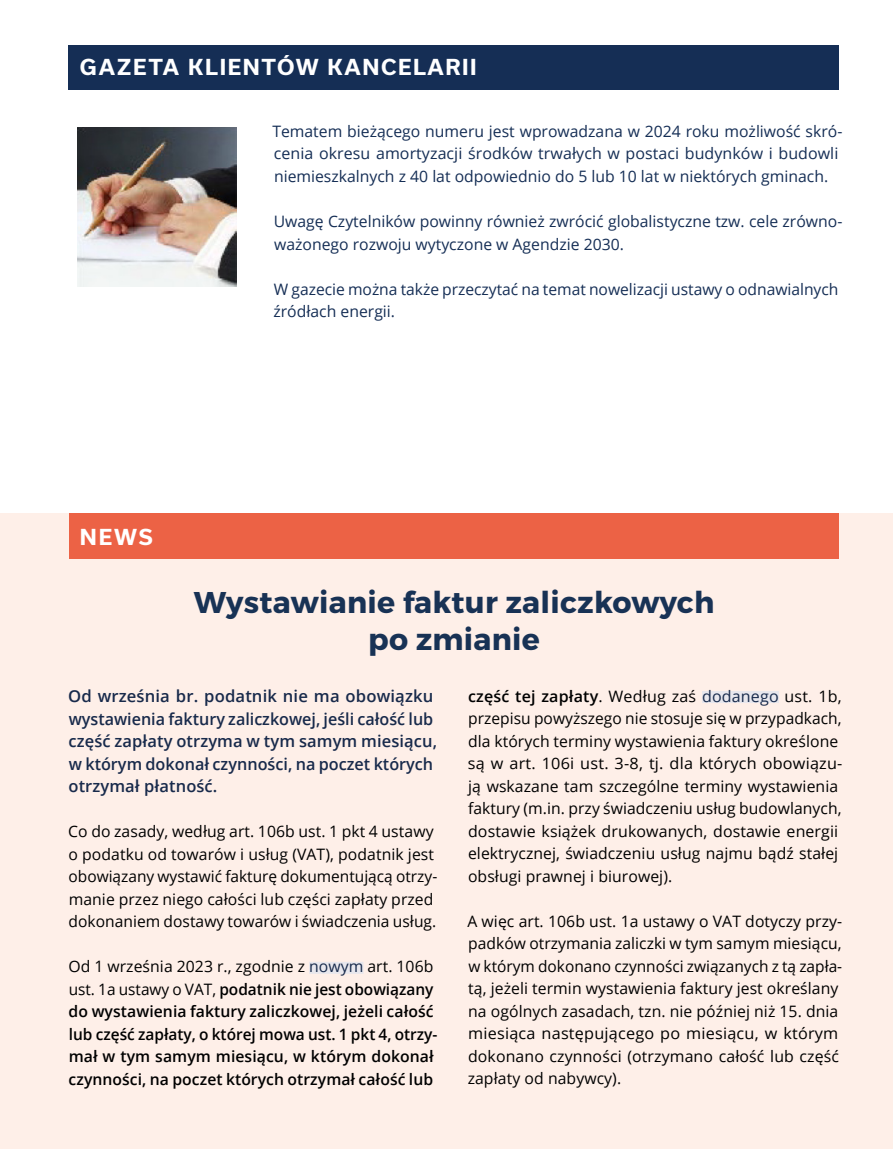
<style>
.page{position:relative;width:893px;height:1149px;background:#fff}
.page>*{position:absolute;margin:0;border:0;box-sizing:border-box;transform-origin:0 0}
.t1{font:30px/37.5px "Trueno Bd";letter-spacing:.01em;color:#183255;text-align:center}
.t2{font:700 21px "Usual";letter-spacing:.075em;color:#fff}
.t3{font:600 16.5px/22.5px "Open Sans";letter-spacing:.005em;color:#182a4b}
.t4{font:15.75px/22.5px "Open Sans";letter-spacing:.005em;color:#000}
.t5{font:15.75px/22.5px "Open Sans";color:#152e55}
.t6{font:600 15.75px/22.5px "Open Sans";letter-spacing:.005em;color:#000}
.s1{font-weight:400}
.s2{font-weight:400;color:#182a4b}
.s3{font-weight:600}
.s4{color:#182a4b}
</style>
<div class="page">
<div style="left:68px;top:45px;width:771px;height:45px;background:#152e55"></div>
<img style="left:77px;top:127px;width:160px;height:159px">
<div style="left:0;top:513px;width:893px;height:635px;background:#feefe8"></div>
<div style="left:309px;top:961px;width:54px;height:12px;background:#e8e7ed"></div>
<div style="left:702px;top:690px;width:77px;height:12px;background:#e8e7ed"></div>
<div style="left:69px;top:513px;width:770px;height:46px;background:#ec6245"></div>
<h2 class="t2" style="left:80px;top:55px;width:398px">GAZETA KLIENTÓW KANCELARII</h2>
<h2 class="t2" style="left:80px;top:525px;width:74px">NEWS</h2>
<p class="t5" style="left:272px;top:119px;width:572px">Tematem bieżącego numeru jest wprowadzana w 2024 roku możliwość skró&shy;cenia okresu amortyzacji środków trwałych w postaci budynków i budowli niemieszkalnych z 40 lat odpowiednio do 5 lub 10 lat w niektórych gminach.</p>
<p class="t5" style="left:274px;top:209px;width:570px">Uwagę Czytelników powinny również zwrócić globalistyczne tzw. cele zrówno&shy;ważonego rozwoju wytyczone w Agendzie 2030.</p>
<p class="t5" style="left:273px;top:277px;width:566px">W gazecie można także przeczytać na temat nowelizacji ustawy o odnawialnych źródłach energii.</p>
<h1 class="t1" style="left:194px;top:583px;width:522px">Wystawianie faktur zaliczkowych po zmianie</h1>
<p class="t3" style="left:68px;top:684px;width:370px">Od września br. podatnik nie ma obowiązku wystawienia faktury zaliczkowej, jeśli całość lub część zapłaty otrzyma w tym samym miesiącu, w którym dokonał czynności, na poczet których otrzymał płatność.</p>
<p class="t4" style="left:68px;top:819px;width:371px">Co do zasady, według art. 106b ust. 1 pkt 4 ustawy o podatku od towarów i usług (VAT), podatnik jest obowiązany wystawić fakturę dokumentującą otrzy&shy;manie przez niego całości lub części zapłaty przed dokonaniem dostawy towarów i świadczenia usług.</p>
<p class="t6" style="left:68px;top:954px;width:370px"><span class="s1">Od 1 września 2023 r., zgodnie z</span> <span class="s2">nowym</span> <span class="s1">art. 106b ust. 1a ustawy o VAT,</span> podatnik nie jest obowiązany do wystawienia faktury zaliczkowej, jeżeli całość lub część zapłaty, o której mowa ust. 1 pkt 4, otrzy&shy;mał w tym samym miesiącu, w którym dokonał czynności, na poczet których otrzymał całość lub</p>
<p class="t4" style="left:468px;top:684px;width:376px"><span class="s3">część tej zapłaty</span>. Według zaś <span class="s4">dodanego</span> ust. 1b, przepisu powyższego nie stosuje się w przypadkach, dla których terminy wystawienia faktury określone są w art. 106i ust. 3-8, tj. dla których obowiązu&shy;ją wskazane tam szczególne terminy wystawienia faktury (m.in. przy świadczeniu usług budowlanych, dostawie książek drukowanych, dostawie energii elektrycznej, świadczeniu usług najmu bądź stałej obsługi prawnej i biurowej).</p>
<p class="t4" style="left:467px;top:909px;width:376px">A więc art. 106b ust. 1a ustawy o VAT dotyczy przy&shy;padków otrzymania zaliczki w tym samym miesiącu, w którym dokonano czynności związanych z tą zapła&shy;tą, jeżeli termin wystawienia faktury jest określany na ogólnych zasadach, tzn. nie później niż 15. dnia miesiąca następującego po miesiącu, w którym dokonano czynności (otrzymano całość lub część zapłaty od nabywcy).</p>
</div>
